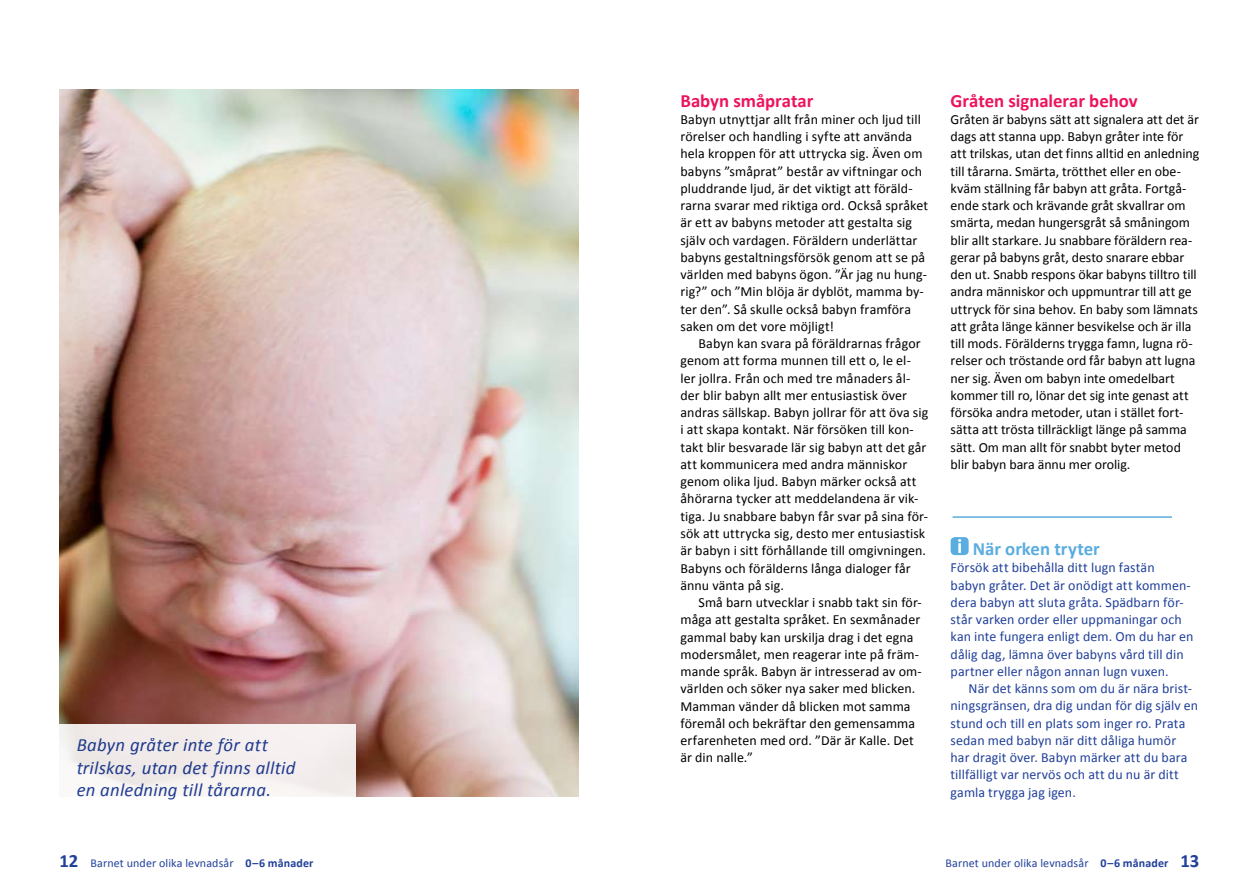
<style>
.page{position:relative;width:1259px;height:893px;background:#fff}
.page>*{position:absolute;margin:0;border:0;box-sizing:border-box;transform-origin:0 0}
.t1{font:italic 18.75px/22.5px "Calibri";letter-spacing:.015em;color:#21409a}
.t2{font:700 18.75px "Calibri";color:#ed135d}
.t3{font:700 18.75px "Calibri";color:#5aade0}
.t4{font:13.95px/17.2px "Calibri";letter-spacing:.005em;color:#000}
.t5{font:13.95px/17.2px "Calibri";letter-spacing:.005em;color:#21409a}
.t6{font:12px "Calibri";letter-spacing:.01em;color:#21409a}
.s1{font-weight:700;font-size:18.75px}
.s2{font-weight:700}
</style>
<div class="page">
<img style="left:60px;top:89px;width:518px;height:708px">
<div style="left:60px;top:725px;width:296px;height:82px;background:linear-gradient(to bottom,#efe8e7,#faf9f8)"></div>
<div style="left:950px;top:537px;width:18px;height:18px;background:#5aade0;border-radius:4px"></div>
<svg style="left:958px;top:539px;width:3px;height:14px"></svg>
<hr style="left:952px;top:516px;width:220px;height:2px;background:#5aade0">
<h1 class="t1" style="left:77px;top:733px;width:220px">Babyn gråter inte för att trilskas, utan det finns alltid en anledning till tårarna.</h1>
<h1 class="t2" style="left:680px;top:89px;width:134px">Babyn småpratar</h1>
<p class="t4" style="left:680px;top:110px;width:249px">Babyn utnyttjar allt från miner och ljud till rörelser och handling i syfte att använda hela kroppen för att uttrycka sig. Även om babyns ”småprat” består av viftningar och pluddrande ljud, är det viktigt att föräld&shy;rarna svarar med riktiga ord. Också språket är ett av babyns metoder att gestalta sig själv och vardagen. Föräldern underlättar babyns gestaltningsförsök genom att se på världen med babyns ögon. ”Är jag nu hung&shy;rig?” och ”Min blöja är dyblöt, mamma by&shy;ter den”. Så skulle också babyn framföra saken om det vore möjligt!</p>
<p class="t4" style="left:680px;top:334px;width:249px;text-indent:18px">Babyn kan svara på föräldrarnas frågor genom att forma munnen till ett o, le el&shy;ler jollra. Från och med tre månaders ål&shy;der blir babyn allt mer entusiastisk över andras sällskap. Babyn jollrar för att öva sig i att skapa kontakt. När försöken till kon&shy;takt blir besvarade lär sig babyn att det går att kommunicera med andra människor genom olika ljud. Babyn märker också att åhörarna tycker att meddelandena är vik&shy;tiga. Ju snabbare babyn får svar på sina för&shy;sök att uttrycka sig, desto mer entusiastisk är babyn i sitt förhållande till omgivningen.<br>Babyns och förälderns långa dialoger får ännu vänta på sig.<br>Små barn utvecklar i snabb takt sin för&shy;måga att gestalta språket. En sexmånader gammal baby kan urskilja drag i det egna modersmålet, men reagerar inte på främ&shy;mande språk. Babyn är intresserad av om&shy;världen och söker nya saker med blicken.<br>Mamman vänder då blicken mot samma föremål och bekräftar den gemensamma erfarenheten med ord. ”Där är Kalle. Det är din nalle.”</p>
<h1 class="t2" style="left:950px;top:89px;width:188px">Gråten signalerar behov</h1>
<p class="t4" style="left:950px;top:110px;width:250px">Gråten är babyns sätt att signalera att det är dags att stanna upp. Babyn gråter inte för att trilskas, utan det finns alltid en anledning till tårarna. Smärta, trötthet eller en obe&shy;kväm ställning får babyn att gråta. Fortgå&shy;ende stark och krävande gråt skvallrar om smärta, medan hungersgråt så småningom blir allt starkare. Ju snabbare föräldern rea&shy;gerar på babyns gråt, desto snarare ebbar den ut. Snabb respons ökar babyns tilltro till andra människor och uppmuntrar till att ge uttryck för sina behov. En baby som lämnats att gråta länge känner besvikelse och är illa till mods. Förälderns trygga famn, lugna rö&shy;relser och tröstande ord får babyn att lugna ner sig. Även om babyn inte omedelbart kommer till ro, lönar det sig inte genast att försöka andra metoder, utan i stället fort&shy;sätta att trösta tillräckligt länge på samma sätt. Om man allt för snabbt byter metod blir babyn bara ännu mer orolig.</p>
<h1 class="t3" style="left:973px;top:537px;width:128px">När orken tryter</h1>
<p class="t5" style="left:950px;top:558px;width:249px">Försök att bibehålla ditt lugn fastän<br>babyn gråter. Det är onödigt att kommen&shy;dera babyn att sluta gråta. Spädbarn för&shy;står varken order eller uppmaningar och kan inte fungera enligt dem. Om du har en dålig dag, lämna över babyns vård till din partner eller någon annan lugn vuxen.<br>När det känns som om du är nära brist&shy;ningsgränsen, dra dig undan för dig själv en stund och till en plats som inger ro. Prata sedan med babyn när ditt dåliga humör har dragit över. Babyn märker att du bara tillfälligt var nervös och att du nu är ditt gamla trygga jag igen.</p>
<p class="t6" style="left:60px;top:856px;width:255px"><span class="s1">12</span> Barnet under olika levnadsår <span class="s2">0–6 månader</span></p>
<p class="t6" style="left:945px;top:856px;width:255px">Barnet under olika levnadsår <span class="s2">0–6 månader</span> <span class="s1">13</span></p>
</div>
